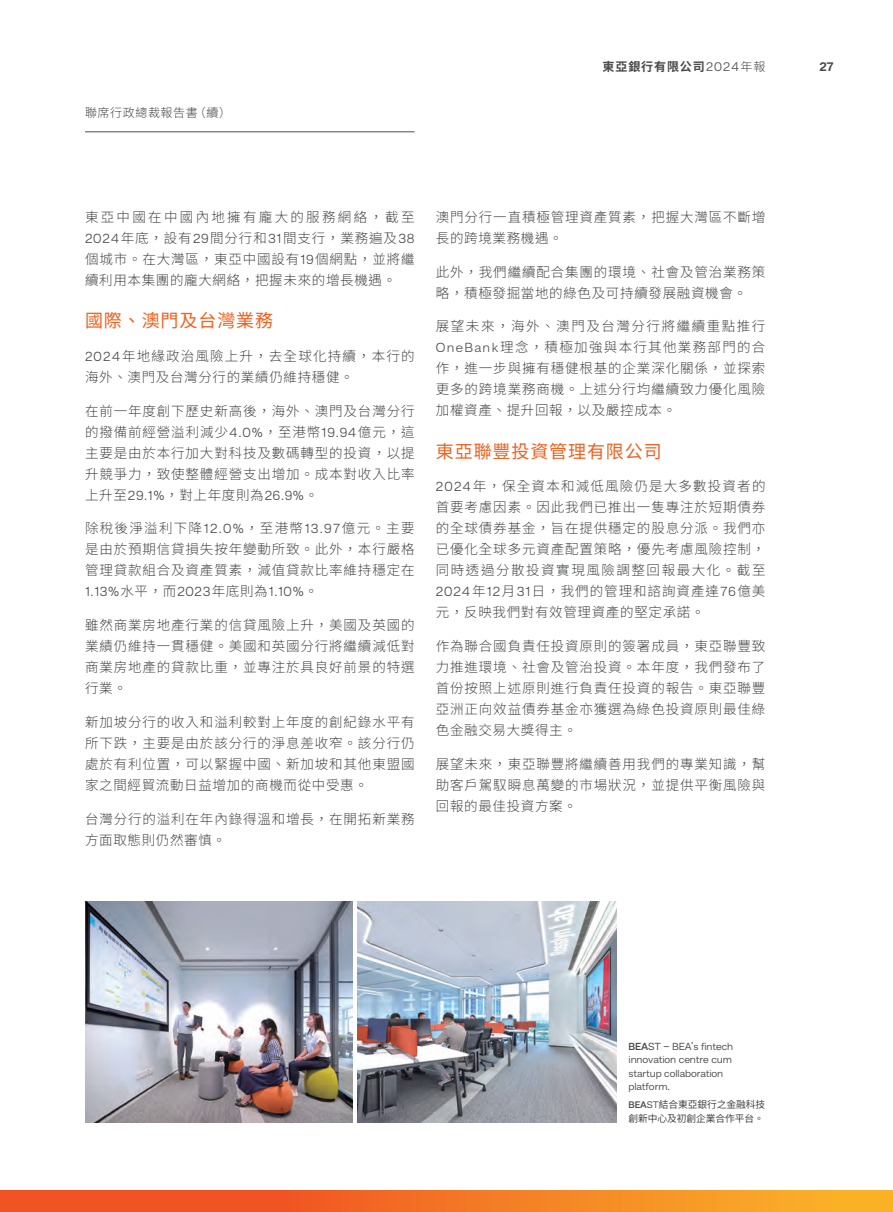
<style>
.page{position:relative;width:893px;height:1212px;background:#fff}
.page>*{position:absolute;margin:0;border:0;box-sizing:border-box;transform-origin:0 0}
.t1{font:18px "Noto Sans HK";letter-spacing:.05em;color:#f26221}
.t2{font:300 13.5px/21px "Noto Sans HK";letter-spacing:.065em;color:#4b4c4d;text-align:justify}
.t3{font:300 13.5px "Hando";color:#4b4c4d}
.t4{font:700 12.75px "Hando";color:#4b4c4d}
.t5{font:700 12px "Noto Sans HK";letter-spacing:.075em;color:#4b4c4d}
.t6{font:300 12px "Noto Sans HK";letter-spacing:.05em;color:#4b4c4d}
.t7{font:10.5px/13.5px "Hando";letter-spacing:-.01em;color:#4b4c4d}
.t8{font:9.75px/13.5px "Noto Sans HK";letter-spacing:-.01em;color:#4b4c4d}
.s1{font-family:"Hando";font-weight:300;font-size:12.75px}
.s2{font-weight:300}
.s3{font-family:"Hando"}
.s4{font-family:"Noto Sans HK"}
.s5{font-weight:600}
.s6{font-family:"Hando";font-weight:600}
</style>
<div class="page">
<svg style="left:0;top:1191px;width:893px;height:21px;background:#f47825"></svg>
<hr style="left:85px;top:132px;width:330px;height:1px;background:#4b4c4d">
<img style="left:85px;top:901px;width:268px;height:222px">
<img style="left:357px;top:901px;width:260px;height:222px">
<p class="t6" style="left:85px;top:106px;width:148px">聯席行政總裁報告書（續）</p>
<p class="t5" style="left:602px;top:60px;width:164px">東亞銀行有限公司<span class="s1">2024</span><span class="s2">年報</span></p>
<p class="t4" style="left:820px;top:59px;width:15px">27</p>
<p class="t2" style="left:85px;top:207px;width:331px">東亞中國在中國內地擁有龐大的服務網絡，截至<span class="s3">2024</span>年底，設有<span class="s3">29</span>間分行和<span class="s3">31</span>間支行，業務遍及<span class="s3">38</span>個城市。在大灣區，東亞中國設有<span class="s3">19</span>個網點，並將繼續利用本集團的龐大網絡，把握未來的增長機遇。</p>
<h1 class="t1" style="left:85px;top:310px;width:190px">國際、澳門及台灣業務</h1>
<p class="t2" style="left:85px;top:346px;width:331px"><span class="s3">2024</span>年地緣政治風險上升，去全球化持續，本行的海外、澳門及台灣分行的業績仍維持穩健。</p>
<p class="t2" style="left:85px;top:400px;width:331px">在前一年度創下歷史新高後，海外、澳門及台灣分行的撥備前經營溢利減少<span class="s3">4.0%</span>，至港幣<span class="s3">19.94</span>億元，這主要是由於本行加大對科技及數碼轉型的投資，以提升競爭力，致使整體經營支出增加。成本對收入比率上升至<span class="s3">29.1%</span>，對上年度則為<span class="s3">26.9%</span>。</p>
<p class="t2" style="left:85px;top:518px;width:331px">除稅後淨溢利下降<span class="s3">12.0%</span>，至港幣<span class="s3">13.97</span>億元。主要是由於預期信貸損失按年變動所致。此外，本行嚴格管理貸款組合及資產質素，減值貸款比率維持穩定在</p>
<p class="t3" style="left:85px;top:584px;width:234px">1.13%<span class="s4">水平，而</span>2023<span class="s4">年底則為</span>1.10%<span class="s4">。</span></p>
<p class="t2" style="left:85px;top:615px;width:331px">雖然商業房地產行業的信貸風險上升，美國及英國的業績仍維持一貫穩健。美國和英國分行將繼續減低對商業房地產的貸款比重，並專注於具良好前景的特選行業。</p>
<p class="t2" style="left:85px;top:712px;width:331px">新加坡分行的收入和溢利較對上年度的創紀錄水平有所下跌，主要是由於該分行的淨息差收窄。該分行仍處於有利位置，可以緊握中國、新加坡和其他東盟國家之間經貿流動日益增加的商機而從中受惠。</p>
<p class="t2" style="left:85px;top:808px;width:331px">台灣分行的溢利在年內錄得溫和增長，在開拓新業務方面取態則仍然審慎。</p>
<p class="t2" style="left:436px;top:207px;width:331px">澳門分行一直積極管理資產質素，把握大灣區不斷增長的跨境業務機遇。</p>
<p class="t2" style="left:436px;top:261px;width:331px">此外，我們繼續配合集團的環境、社會及管治業務策略，積極發掘當地的綠色及可持續發展融資機會。</p>
<p class="t2" style="left:436px;top:316px;width:331px">展望未來，海外、澳門及台灣分行將繼續重點推行<span class="s3">OneBank</span>理念，積極加強與本行其他業務部門的合作，進一步與擁有穩健根基的企業深化關係，並探索更多的跨境業務商機。上述分行均繼續致力優化風險加權資產、提升回報，以及嚴控成本。</p>
<h1 class="t1" style="left:436px;top:441px;width:227px">東亞聯豐投資管理有限公司</h1>
<p class="t2" style="left:436px;top:476px;width:331px"><span class="s3">2024</span>年，保全資本和減低風險仍是大多數投資者的首要考慮因素。因此我們已推出一隻專注於短期債券的全球債券基金，旨在提供穩定的股息分派。我們亦已優化全球多元資產配置策略，優先考慮風險控制，同時透過分散投資實現風險調整回報最大化。截至<span class="s3">2024</span>年<span class="s3">12</span>月<span class="s3">31</span>日，我們的管理和諮詢資產達<span class="s3">76</span>億美元，反映我們對有效管理資產的堅定承諾。</p>
<p class="t2" style="left:436px;top:636px;width:331px">作為聯合國負責任投資原則的簽署成員，東亞聯豐致力推進環境、社會及管治投資。本年度，我們發布了首份按照上述原則進行負責任投資的報告。東亞聯豐亞洲正向效益債券基金亦獲選為綠色投資原則最佳綠色金融交易大獎得主。</p>
<p class="t2" style="left:436px;top:754px;width:331px">展望未來，東亞聯豐將繼續善用我們的專業知識，幫助客戶駕馭瞬息萬變的市場狀況，並提供平衡風險與回報的最佳投資方案。</p>
<p class="t7" style="left:628px;top:1039px;width:106px"><span class="s5">BEA</span>ST – BEA’s fintech innovation centre cum startup collaboration platform.</p>
<p class="t8" style="left:628px;top:1098px;width:138px"><span class="s6">BEA</span><span class="s3">ST</span>結合東亞銀行之金融科技創新中心及初創企業合作平台。</p>
</div>
